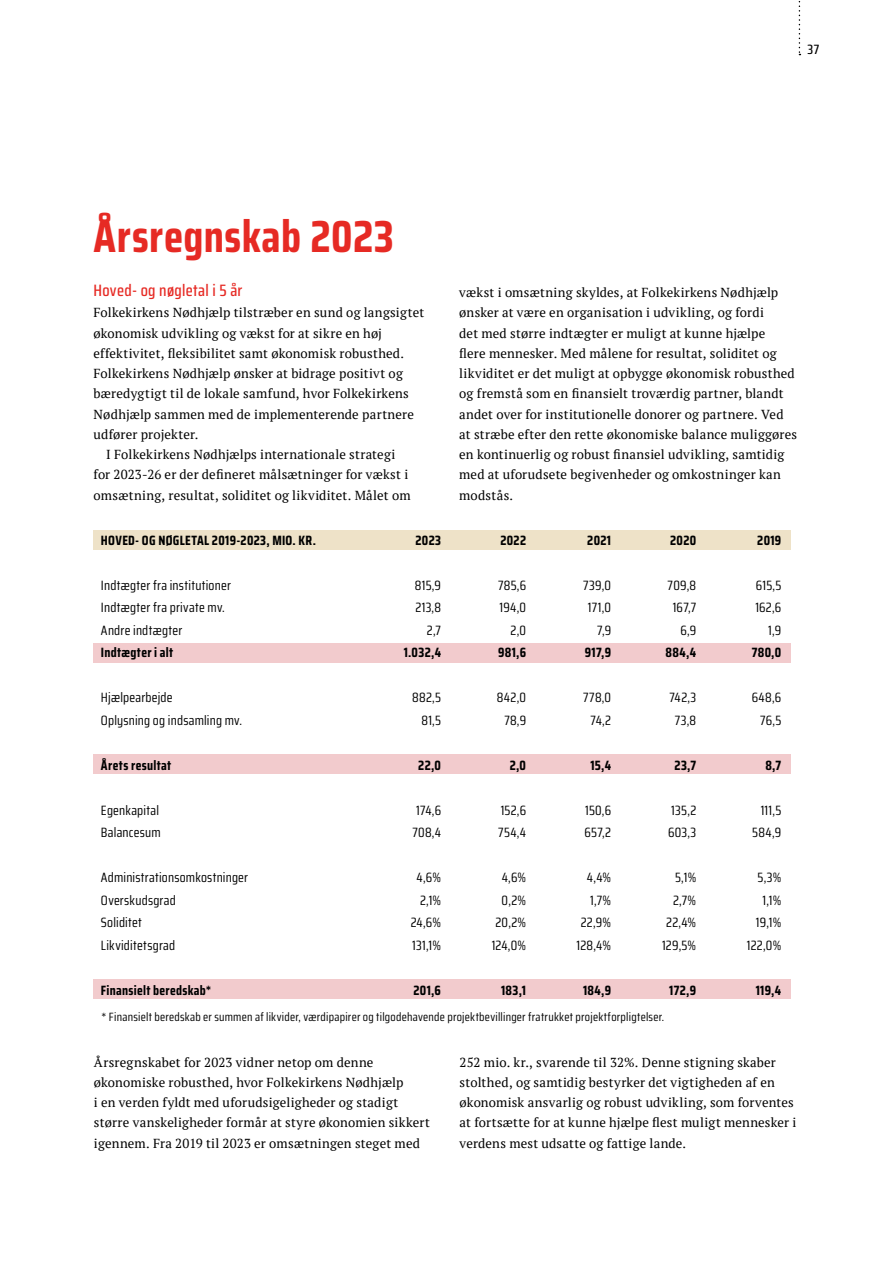
<style>
.page{position:relative;width:893px;height:1263px;background:#fff}
.page>*{position:absolute;margin:0;border:0;box-sizing:border-box;transform-origin:0 0}
.t1{font:700 45px "Saira Condensed";letter-spacing:.01em;color:#e62a24}
.t2{font:500 16.5px "Saira Condensed";letter-spacing:.02em;color:#e62a24}
.t3{font:13.5px "Saira Condensed";letter-spacing:.02em;color:#000}
.t4{font:700 13.5px "Saira Condensed";letter-spacing:.025em;color:#000}
.t5{font:500 13.5px "Saira Condensed";color:#000}
.t6{font:13.05px/20.2px "PT Serif";letter-spacing:.015em;color:#000}
.t7{font:12px "Saira Condensed";letter-spacing:.02em;color:#000}
</style>
<div class="page">
<svg style="left:799px;top:1px;width:1px;height:54px"></svg>
<div style="left:94px;top:530px;width:697px;height:20px;background:#eee2c8"></div>
<div style="left:94px;top:643px;width:697px;height:19px;background:#f2cbcd"></div>
<div style="left:94px;top:754px;width:697px;height:19px;background:#f2cbcd"></div>
<div style="left:94px;top:979px;width:697px;height:19px;background:#f2cbcd"></div>
<p class="t5" style="left:808px;top:39px;width:13px">37</p>
<h1 class="t1" style="left:94px;top:202px;width:302px">Årsregnskab 2023</h1>
<p class="t2" style="left:94px;top:277px;width:150px">Hoved- og nøgletal i 5 år</p>
<p class="t6" style="left:94px;top:302px;width:332px">Folkekirkens Nødhjælp tilstræber en sund og langsigtet</p>
<p class="t6" style="left:94px;top:323px;width:290px">økonomisk udvikling og vækst for at sikre en høj</p>
<p class="t6" style="left:94px;top:343px;width:312px">effektivitet, fleksibilitet samt økonomisk robusthed.</p>
<p class="t6" style="left:94px;top:363px;width:311px">Folkekirkens Nødhjælp ønsker at bidrage positivt og</p>
<p class="t6" style="left:94px;top:383px;width:317px">bæredygtigt til de lokale samfund, hvor Folkekirkens</p>
<p class="t6" style="left:94px;top:404px;width:322px">Nødhjælp sammen med de implementerende partnere</p>
<p class="t6" style="left:94px;top:424px;width:106px">udfører projekter.</p>
<p class="t6" style="left:106px;top:444px;width:291px">I Folkekirkens Nødhjælps internationale strategi</p>
<p class="t6" style="left:94px;top:464px;width:316px">for 2023-26 er der defineret målsætninger for vækst i</p>
<p class="t6" style="left:94px;top:485px;width:319px">omsætning, resultat, soliditet og likviditet. Målet om</p>
<p class="t6" style="left:459px;top:282px;width:339px">vækst i omsætning skyldes, at Folkekirkens Nødhjælp ønsker at være en organisation i udvikling, og fordi<br>det med større indtægter er muligt at kunne hjælpe<br>flere mennesker. Med målene for resultat, soliditet og likviditet er det muligt at opbygge økonomisk robusthed og fremstå som en finansielt troværdig partner, blandt andet over for institutionelle donorer og partnere. Ved at stræbe efter den rette økonomiske balance muliggøres en kontinuerlig og robust finansiel udvikling, samtidig med at uforudsete begivenheder og omkostninger kan modstås.</p>
<p class="t4" style="left:101px;top:529px;width:216px">HOVED- OG NØGLETAL 2019-2023, MIO. KR.</p>
<p class="t4" style="left:416px;top:529px;width:27px">2023</p>
<p class="t4" style="left:500px;top:529px;width:27px">2022</p>
<p class="t4" style="left:587px;top:529px;width:25px">2021</p>
<p class="t4" style="left:670px;top:529px;width:27px">2020</p>
<p class="t4" style="left:757px;top:529px;width:26px">2019</p>
<p class="t3" style="left:101px;top:575px;width:131px">Indtægter fra institutioner</p>
<p class="t3" style="left:415px;top:575px;width:28px">815,9</p>
<p class="t3" style="left:498px;top:575px;width:29px">785,6</p>
<p class="t3" style="left:583px;top:575px;width:29px">739,0</p>
<p class="t3" style="left:668px;top:575px;width:30px">709,8</p>
<p class="t3" style="left:756px;top:575px;width:27px">615,5</p>
<p class="t3" style="left:101px;top:597px;width:125px">Indtægter fra private mv.</p>
<p class="t3" style="left:415px;top:597px;width:27px">213,8</p>
<p class="t3" style="left:500px;top:597px;width:28px">194,0</p>
<p class="t3" style="left:588px;top:597px;width:25px">171,0</p>
<p class="t3" style="left:673px;top:597px;width:25px">167,7</p>
<p class="t3" style="left:755px;top:597px;width:28px">162,6</p>
<p class="t3" style="left:101px;top:620px;width:83px">Andre indtægter</p>
<p class="t3" style="left:427px;top:620px;width:16px">2,7</p>
<p class="t3" style="left:511px;top:620px;width:17px">2,0</p>
<p class="t3" style="left:597px;top:620px;width:15px">7,9</p>
<p class="t3" style="left:680px;top:620px;width:17px">6,9</p>
<p class="t3" style="left:768px;top:620px;width:15px">1,9</p>
<p class="t4" style="left:101px;top:642px;width:74px">Indtægter i alt</p>
<p class="t4" style="left:404px;top:642px;width:39px">1.032,4</p>
<p class="t4" style="left:498px;top:642px;width:29px">981,6</p>
<p class="t4" style="left:585px;top:642px;width:28px">917,9</p>
<p class="t4" style="left:666px;top:642px;width:32px">884,4</p>
<p class="t4" style="left:752px;top:642px;width:31px">780,0</p>
<p class="t3" style="left:101px;top:687px;width:73px">Hjælpearbejde</p>
<p class="t3" style="left:412px;top:687px;width:30px">882,5</p>
<p class="t3" style="left:497px;top:687px;width:31px">842,0</p>
<p class="t3" style="left:583px;top:687px;width:29px">778,0</p>
<p class="t3" style="left:669px;top:687px;width:28px">742,3</p>
<p class="t3" style="left:752px;top:687px;width:31px">648,6</p>
<p class="t3" style="left:101px;top:710px;width:143px">Oplysning og indsamling mv.</p>
<p class="t3" style="left:421px;top:710px;width:21px">81,5</p>
<p class="t3" style="left:504px;top:710px;width:23px">78,9</p>
<p class="t3" style="left:591px;top:710px;width:22px">74,2</p>
<p class="t3" style="left:675px;top:710px;width:23px">73,8</p>
<p class="t3" style="left:760px;top:710px;width:23px">76,5</p>
<p class="t4" style="left:101px;top:754px;width:72px">Årets resultat</p>
<p class="t4" style="left:418px;top:754px;width:24px">22,0</p>
<p class="t4" style="left:510px;top:754px;width:18px">2,0</p>
<p class="t4" style="left:590px;top:754px;width:22px">15,4</p>
<p class="t4" style="left:674px;top:754px;width:23px">23,7</p>
<p class="t4" style="left:765px;top:754px;width:17px">8,7</p>
<p class="t3" style="left:101px;top:800px;width:60px">Egenkapital</p>
<p class="t3" style="left:416px;top:800px;width:26px">174,6</p>
<p class="t3" style="left:501px;top:800px;width:27px">152,6</p>
<p class="t3" style="left:585px;top:800px;width:27px">150,6</p>
<p class="t3" style="left:671px;top:800px;width:26px">135,2</p>
<p class="t3" style="left:761px;top:800px;width:22px">111,5</p>
<p class="t3" style="left:101px;top:822px;width:61px">Balancesum</p>
<p class="t3" style="left:413px;top:822px;width:30px">708,4</p>
<p class="t3" style="left:498px;top:822px;width:29px">754,4</p>
<p class="t3" style="left:585px;top:822px;width:28px">657,2</p>
<p class="t3" style="left:668px;top:822px;width:30px">603,3</p>
<p class="t3" style="left:752px;top:822px;width:31px">584,9</p>
<p class="t3" style="left:101px;top:867px;width:149px">Administrationsomkostninger</p>
<p class="t3" style="left:417px;top:867px;width:26px">4,6%</p>
<p class="t3" style="left:502px;top:867px;width:26px">4,6%</p>
<p class="t3" style="left:587px;top:867px;width:26px">4,4%</p>
<p class="t3" style="left:675px;top:867px;width:23px">5,1%</p>
<p class="t3" style="left:757px;top:867px;width:25px">5,3%</p>
<p class="t3" style="left:101px;top:890px;width:76px">Overskudsgrad</p>
<p class="t3" style="left:420px;top:890px;width:23px">2,1%</p>
<p class="t3" style="left:502px;top:890px;width:26px">0,2%</p>
<p class="t3" style="left:590px;top:890px;width:22px">1,7%</p>
<p class="t3" style="left:673px;top:890px;width:25px">2,7%</p>
<p class="t3" style="left:762px;top:890px;width:20px">1,1%</p>
<p class="t3" style="left:101px;top:912px;width:43px">Soliditet</p>
<p class="t3" style="left:411px;top:912px;width:32px">24,6%</p>
<p class="t3" style="left:495px;top:912px;width:32px">20,2%</p>
<p class="t3" style="left:581px;top:912px;width:32px">22,9%</p>
<p class="t3" style="left:666px;top:912px;width:32px">22,4%</p>
<p class="t3" style="left:756px;top:912px;width:27px">19,1%</p>
<p class="t3" style="left:101px;top:935px;width:76px">Likviditetsgrad</p>
<p class="t3" style="left:412px;top:935px;width:30px">131,1%</p>
<p class="t3" style="left:492px;top:935px;width:36px">124,0%</p>
<p class="t3" style="left:577px;top:935px;width:36px">128,4%</p>
<p class="t3" style="left:662px;top:935px;width:36px">129,5%</p>
<p class="t3" style="left:747px;top:935px;width:36px">122,0%</p>
<p class="t4" style="left:101px;top:980px;width:112px">Finansielt beredskab*</p>
<p class="t4" style="left:413px;top:980px;width:29px">201,6</p>
<p class="t4" style="left:501px;top:980px;width:26px">183,1</p>
<p class="t4" style="left:583px;top:980px;width:29px">184,9</p>
<p class="t4" style="left:669px;top:980px;width:28px">172,9</p>
<p class="t4" style="left:756px;top:980px;width:27px">119,4</p>
<p class="t7" style="left:102px;top:1008px;width:564px">* Finansielt beredskab er summen af likvider, værdipapirer og tilgodehavende projektbevillinger fratrukket projektforpligtelser.</p>
<p class="t6" style="left:94px;top:1052px;width:338px">Årsregnskabet for 2023 vidner netop om denne økonomiske robusthed, hvor Folkekirkens Nødhjælp<br>i en verden fyldt med uforudsigeligheder og stadigt større vanskeligheder formår at styre økonomien sikkert igennem. Fra 2019 til 2023 er omsætningen steget med</p>
<p class="t6" style="left:460px;top:1052px;width:338px">252 mio. kr., svarende til 32%. Denne stigning skaber stolthed, og samtidig bestyrker det vigtigheden af en økonomisk ansvarlig og robust udvikling, som forventes at fortsætte for at kunne hjælpe flest muligt mennesker i verdens mest udsatte og fattige lande.</p>
</div>
